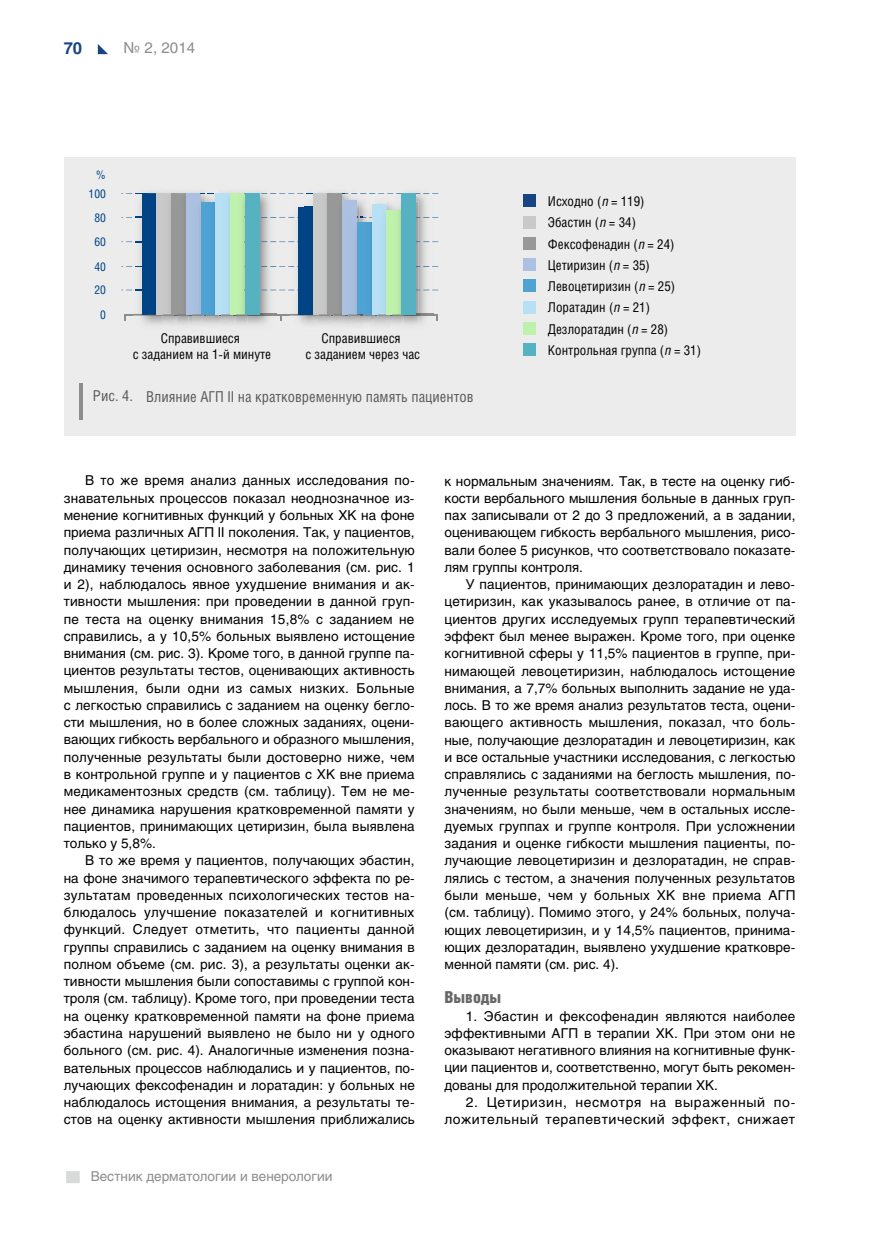
<style>
.page{position:relative;width:872px;height:1234px;background:#fff}
.page>*{position:absolute;margin:0;border:0;box-sizing:border-box;transform-origin:0 0}
.t1{font:16.5px "Helios Cond Black C";color:#676767}
.t2{font:700 16.5px "Helios C";color:#164581}
.t3{font:15px "Helios Cond C";color:#5a5a59}
.t4{font:15px "Helios C";color:#8d8d8d}
.t5{font:13.5px/17.2px "Helios C";letter-spacing:.005em;color:#000;text-align:justify}
.t6{font:13.5px/21.3px "Helios Cond C";color:#000;text-align:center}
.t7{font:13.5px/17.2px "Helios C";letter-spacing:.035em;color:#000;text-align:right}
.t8{font:13.5px "Helios C";color:#8d8d8d}
.t9{font:12px "Helios Cond C";color:#004486}
.s1{font-family:"Helios Cond";font-style:italic}
</style>
<div class="page">
<div style="left:66px;top:1170px;width:14px;height:12px;background:#d8d9d9"></div>
<svg style="left:98px;top:44px;width:10px;height:10px"></svg>
<div style="left:64px;top:157px;width:731px;height:279px;background:#ececec"></div>
<hr style="left:80px;top:383px;width:3px;height:36px;background:#8d8d8d">
<div style="left:523px;top:237px;width:13px;height:13px;background:#989898"></div>
<div style="left:523px;top:194px;width:13px;height:13px;background:#164581"></div>
<div style="left:523px;top:216px;width:13px;height:12px;background:#c8c9c9"></div>
<div style="left:523px;top:258px;width:13px;height:13px;background:#acc0e1"></div>
<div style="left:523px;top:279px;width:13px;height:13px;background:#4fa3d3"></div>
<div style="left:523px;top:301px;width:13px;height:12px;background:#b8e0f4"></div>
<div style="left:523px;top:322px;width:13px;height:13px;background:#bdf1ac"></div>
<div style="left:523px;top:343px;width:13px;height:13px;background:#56b2c0"></div>
<hr style="left:125px;top:314px;width:312px;height:1px;background:#8d8d8d">
<img style="left:134px;top:207px;width:28px;height:118px">
<div style="left:142px;top:193px;width:15px;height:121px;background:#004486"></div>
<div style="left:156px;top:193px;width:15px;height:121px;background:#c8c9c9"></div>
<img style="left:174px;top:321px;width:3px;height:4px">
<div style="left:171px;top:193px;width:15px;height:121px;background:#989898"></div>
<div style="left:186px;top:193px;width:15px;height:121px;background:#acc0e1"></div>
<div style="left:201px;top:202px;width:14px;height:112px;background:#4fa3d3"></div>
<div style="left:215px;top:193px;width:15px;height:121px;background:#b8e0f4"></div>
<img style="left:229px;top:207px;width:1px;height:106px">
<div style="left:230px;top:193px;width:15px;height:121px;background:#bdf1ac"></div>
<img style="left:262px;top:207px;width:15px;height:117px">
<img style="left:247px;top:207px;width:15px;height:118px">
<svg style="left:133px;top:314px;width:149px;height:7px"></svg>
<img style="left:240px;top:207px;width:5px;height:107px">
<div style="left:245px;top:193px;width:14px;height:121px;background:#56b2c0"></div>
<img style="left:290px;top:222px;width:14px;height:102px">
<div style="left:298px;top:207px;width:15px;height:107px;background:#004486"></div>
<div style="left:313px;top:193px;width:15px;height:121px;background:#c8c9c9"></div>
<div style="left:327px;top:193px;width:15px;height:121px;background:#989898"></div>
<img style="left:357px;top:207px;width:6px;height:7px">
<img style="left:334px;top:321px;width:11px;height:6px">
<div style="left:342px;top:200px;width:15px;height:114px;background:#acc0e1"></div>
<img style="left:356px;top:231px;width:1px;height:83px">
<div style="left:357px;top:222px;width:15px;height:92px;background:#4fa3d3"></div>
<img style="left:363px;top:207px;width:8px;height:7px">
<div style="left:371px;top:204px;width:15px;height:110px;background:#b8e0f4"></div>
<img style="left:386px;top:207px;width:6px;height:3px">
<img style="left:385px;top:222px;width:1px;height:91px">
<div style="left:386px;top:210px;width:15px;height:104px;background:#bdf1ac"></div>
<img style="left:418px;top:207px;width:15px;height:117px">
<svg style="left:121px;top:189px;width:317px;height:18px"></svg>
<img style="left:392px;top:202px;width:12px;height:125px">
<svg style="left:121px;top:290px;width:317px;height:1px"></svg>
<svg style="left:121px;top:266px;width:317px;height:1px"></svg>
<svg style="left:121px;top:241px;width:317px;height:1px"></svg>
<svg style="left:121px;top:214px;width:317px;height:8px"></svg>
<svg style="left:290px;top:314px;width:147px;height:7px"></svg>
<img style="left:392px;top:210px;width:9px;height:104px">
<div style="left:401px;top:193px;width:15px;height:121px;background:#56b2c0"></div>
<p class="t2" style="left:64px;top:38px;width:20px">70</p>
<p class="t4" style="left:124px;top:39px;width:73px">№ 2, 2014</p>
<p class="t9" style="left:96px;top:168px;width:11px">%</p>
<p class="t9" style="left:89px;top:187px;width:19px">100</p>
<p class="t9" style="left:94px;top:210px;width:13px">80</p>
<p class="t9" style="left:94px;top:235px;width:13px">60</p>
<p class="t9" style="left:94px;top:259px;width:13px">40</p>
<p class="t9" style="left:94px;top:283px;width:13px">20</p>
<p class="t9" style="left:100px;top:307px;width:7px">0</p>
<p class="t6" style="left:133px;top:330px;width:140px;line-height:16.2px">Справившиеся<br>с заданием на 1-й минуте</p>
<p class="t6" style="left:305px;top:330px;width:116px;line-height:16.2px">Справившиеся<br>с заданием через час</p>
<p class="t3" style="left:93px;top:387px;width:382px">Рис. 4. Влияние АГП II на кратковременную память пациентов</p>
<p class="t6" style="left:548px;top:190px;width:155px;text-align:left">Исходно (<span class="s1">n</span> = 119)<br>Эбастин (<span class="s1">n</span> = 34)<br>Фексофенадин (<span class="s1">n</span> = 24)<br>Цетиризин (<span class="s1">n</span> = 35)<br>Левоцетиризин (<span class="s1">n</span> = 25)<br>Лоратадин (<span class="s1">n</span> = 21)<br>Дезлоратадин (<span class="s1">n</span> = 28)<br>Контрольная группа (<span class="s1">n</span> = 31)</p>
<p class="t5" style="left:64px;top:472px;width:352px;text-indent:21px">В то же время анализ данных исследования по&shy;знавательных процессов показал неоднозначное из&shy;менение когнитивных функций у больных ХК на фоне приема различных АГП II поколения. Так, у пациентов, получающих цетиризин, несмотря на положительную динамику течения основного заболевания (см. рис. 1 и 2), наблюдалось явное ухудшение внимания и ак&shy;тивности мышления: при проведении в данной груп&shy;пе теста на оценку внимания 15,8% с заданием не справились, а у 10,5% больных выявлено истощение внимания (см. рис. 3). Кроме того, в данной группе па&shy;циентов результаты тестов, оценивающих активность мышления, были одни из самых низких. Больные с легкостью справились с заданием на оценку бегло&shy;сти мышления, но в более сложных заданиях, оцени&shy;вающих гибкость вербального и образного мышления, полученные результаты были достоверно ниже, чем в контрольной группе и у пациентов с ХК вне приема медикаментозных средств (см. таблицу). Тем не ме&shy;нее динамика нарушения кратковременной памяти у пациентов, принимающих цетиризин, была выявлена только у 5,8%.</p>
<p class="t5" style="left:64px;top:851px;width:352px;text-indent:21px">В то же время у пациентов, получающих эбастин, на фоне значимого терапевтического эффекта по ре&shy;зультатам проведенных психологических тестов на&shy;блюдалось улучшение показателей и когнитивных функций. Следует отметить, что пациенты данной группы справились с заданием на оценку внимания в полном объеме (см. рис. 3), а результаты оценки ак&shy;тивности мышления были сопоставимы с группой кон&shy;троля (см. таблицу). Кроме того, при проведении теста на оценку кратковременной памяти на фоне приема эбастина нарушений выявлено не было ни у одного больного (см. рис. 4). Аналогичные изменения позна&shy;вательных процессов наблюдались и у пациентов, по&shy;лучающих фексофенадин и лоратадин: у больных не наблюдалось истощения внимания, а результаты те&shy;стов на оценку активности мышления приближались</p>
<p class="t8" style="left:91px;top:1168px;width:243px">Вестник дерматологии и венерологии</p>
<p class="t5" style="left:444px;top:472px;width:352px">к нормальным значениям. Так, в тесте на оценку гиб&shy;кости вербального мышления больные в данных груп&shy;пах записывали от 2 до 3 предложений, а в задании, оценивающем гибкость вербального мышления, рисо&shy;вали более 5 рисунков, что соответствовало показате&shy;лям группы контроля.</p>
<p class="t5" style="left:444px;top:575px;width:352px;text-align:left;text-indent:21px">У пациентов, принимающих дезлоратадин и лево&shy;цетиризин, как указывалось ранее, в отличие от па&shy;циентов других исследуемых групп терапевтический эффект был менее выражен. Кроме того, при оценке когнитивной сферы у 11,5% пациентов в группе, при&shy;нимающей левоцетиризин, наблюдалось истощение внимания, а 7,7% больных выполнить задание не уда&shy;лось. В то же время анализ результатов теста, оцени&shy;вающего активность мышления, показал, что боль&shy;ные, получающие дезлоратадин и левоцетиризин, как и все остальные участники исследования, с легкостью справлялись с заданиями на беглость мышления, по&shy;лученные результаты соответствовали нормальным значениям, но были меньше, чем в остальных иссле&shy;дуемых группах и группе контроля. При усложнении задания и оценке гибкости мышления пациенты, по&shy;лучающие левоцетиризин и дезлоратадин, не справ&shy;лялись с тестом, а значения полученных результатов были меньше, чем у больных ХК вне приема АГП (см. таблицу). Помимо этого, у 24% больных, получа&shy;ющих левоцетиризин, и у 14,5% пациентов, принима&shy;ющих дезлоратадин, выявлено ухудшение кратковре&shy;менной памяти (см. рис. 4).</p>
<p class="t1" style="left:444px;top:987px;width:58px">Выводы</p>
<p class="t5" style="left:444px;top:1006px;width:352px;text-indent:21px">1. Эбастин и фексофенадин являются наиболее эффективными АГП в терапии ХК. При этом они не оказывают негативного влияния на когнитивные функ&shy;ции пациентов и, соответственно, могут быть рекомен&shy;дованы для продолжительной терапии ХК.</p>
<p class="t7" style="left:444px;top:1093px;width:352px">2. Цетиризин, несмотря на выраженный по&shy;ложительный терапевтический эффект, снижает</p>
</div>
